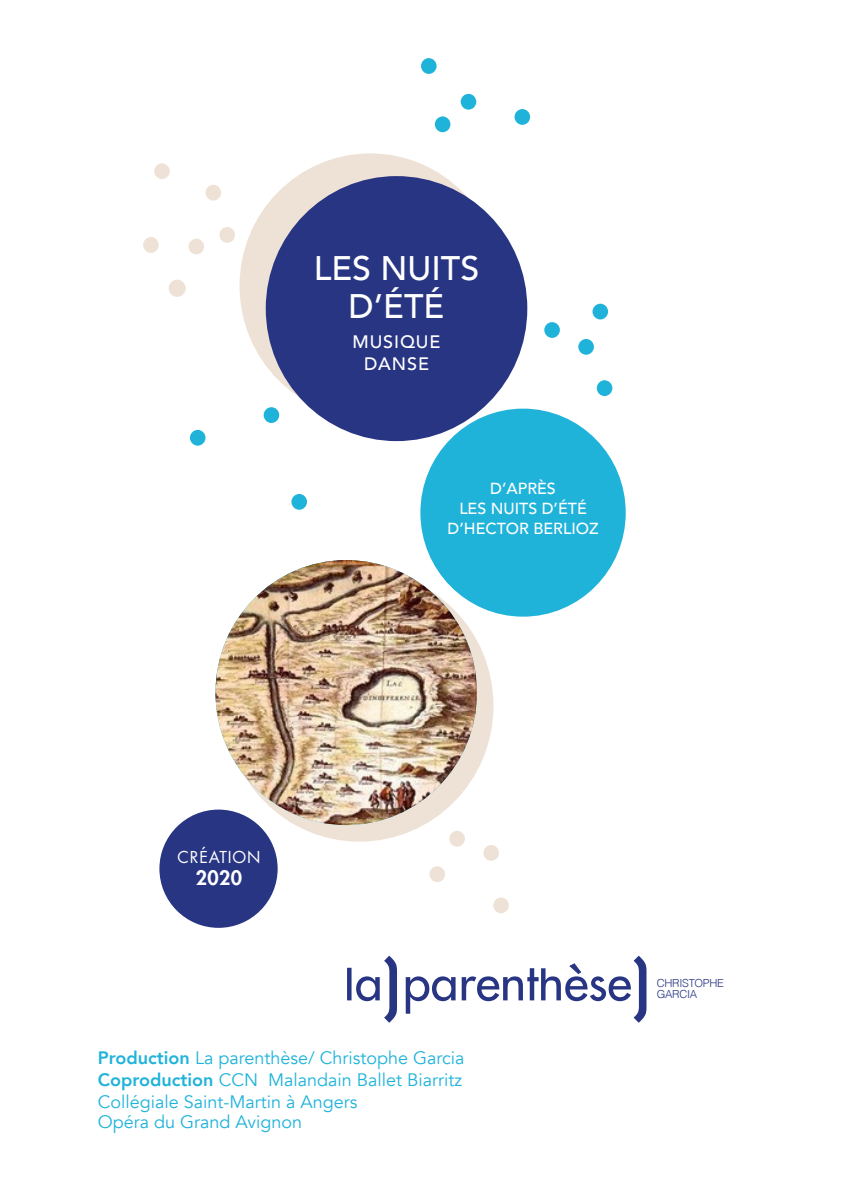
<style>
.page{position:relative;width:842px;height:1191px;background:#fff}
.page>*{position:absolute;margin:0;border:0;box-sizing:border-box;transform-origin:0 0}
.t1{font:500 34px/38px "Avenir";color:#fff;text-align:center}
.t2{font:800 19.4px "Futura";color:#fff}
.t3{font:18px/22px "Avenir";color:#20b3da}
.t4{font:500 18px/22.2px "Avenir";letter-spacing:.05em;color:#fff;text-align:center}
.t5{font:500 16px/20px "Avenir";color:#fff;text-align:center}
.t6{font:16px "Futura";letter-spacing:.05em;color:#fff}
.t7{font:300 11.2px/11.2px "Helvetica";letter-spacing:-.025em;color:#283583}
.s1{font-weight:800}
</style>
<div class="page">
<div style="left:240px;top:153px;width:261px;height:265px;background:#eee1d5;border-radius:50%"></div>
<div style="left:225px;top:570px;width:268px;height:271px;background:#eee1d5;border-radius:50%"></div>
<img style="left:215px;top:560px;width:262px;height:265px">
<div style="left:190px;top:430px;width:15px;height:16px;background:#20b3da;border-radius:50%"></div>
<div style="left:429px;top:866px;width:16px;height:16px;background:#eee1d5;border-radius:50%"></div>
<div style="left:483px;top:845px;width:16px;height:15px;background:#eee1d5;border-radius:50%"></div>
<div style="left:219px;top:227px;width:16px;height:16px;background:#eee1d5;border-radius:50%"></div>
<div style="left:493px;top:897px;width:16px;height:16px;background:#eee1d5;border-radius:50%"></div>
<div style="left:169px;top:280px;width:17px;height:17px;background:#eee1d5;border-radius:50%"></div>
<div style="left:264px;top:407px;width:15px;height:16px;background:#20b3da;border-radius:50%"></div>
<div style="left:597px;top:380px;width:15px;height:16px;background:#20b3da;border-radius:50%"></div>
<div style="left:143px;top:237px;width:16px;height:16px;background:#eee1d5;border-radius:50%"></div>
<div style="left:154px;top:163px;width:16px;height:16px;background:#eee1d5;border-radius:50%"></div>
<div style="left:291px;top:494px;width:16px;height:16px;background:#20b3da;border-radius:50%"></div>
<div style="left:449px;top:831px;width:16px;height:15px;background:#eee1d5;border-radius:50%"></div>
<div style="left:159px;top:809px;width:119px;height:118px;background:#283583;border-radius:50%"></div>
<div style="left:189px;top:239px;width:15px;height:15px;background:#eee1d5;border-radius:50%"></div>
<div style="left:206px;top:185px;width:15px;height:15px;background:#eee1d5;border-radius:50%"></div>
<div style="left:266px;top:176px;width:261px;height:265px;background:#283583;border-radius:50%"></div>
<div style="left:420px;top:408px;width:206px;height:208px;background:#20b3da;border-radius:50%"></div>
<div style="left:514px;top:109px;width:16px;height:16px;background:#20b3da;border-radius:50%"></div>
<div style="left:461px;top:94px;width:15px;height:16px;background:#20b3da;border-radius:50%"></div>
<div style="left:435px;top:116px;width:15px;height:16px;background:#20b3da;border-radius:50%"></div>
<div style="left:421px;top:58px;width:16px;height:16px;background:#20b3da;border-radius:50%"></div>
<div style="left:592px;top:304px;width:16px;height:15px;background:#20b3da;border-radius:50%"></div>
<div style="left:544px;top:322px;width:16px;height:16px;background:#20b3da;border-radius:50%"></div>
<div style="left:578px;top:339px;width:16px;height:16px;background:#20b3da;border-radius:50%"></div>
<svg style="left:347px;top:955px;width:299px;height:67px"></svg>
<h1 class="t1" style="left:314px;top:247px;width:167px">LES NUITS<br>D’ÉTÉ</h1>
<p class="t4" style="left:352px;top:329px;width:90px">MUSIQUE<br>DANSE</p>
<p class="t5" style="left:447px;top:477px;width:153px">D’APRÈS<br>LES N UITS D’ÉTÉ<br>D’HECTOR BERLIOZ</p>
<p class="t6" style="left:178px;top:845px;width:84px">CRÉATION</p>
<p class="t2" style="left:196px;top:864px;width:48px">2020</p>
<p class="t3" style="left:98px;top:1047px;width:368px"><span class="s1">Production</span> La parenthèse/ Christophe Garcia<br><span class="s1">Coproduction</span> CCN Malandain Ballet Biarritz<br>Collégiale Saint-Martin à Angers</p>
<p class="t3" style="left:98px;top:1111px;width:206px">Opéra du Grand Avignon</p>
<p class="t7" style="left:657px;top:977px;width:69px">CHRISTOPHE<br>GARCIA</p>
</div>
